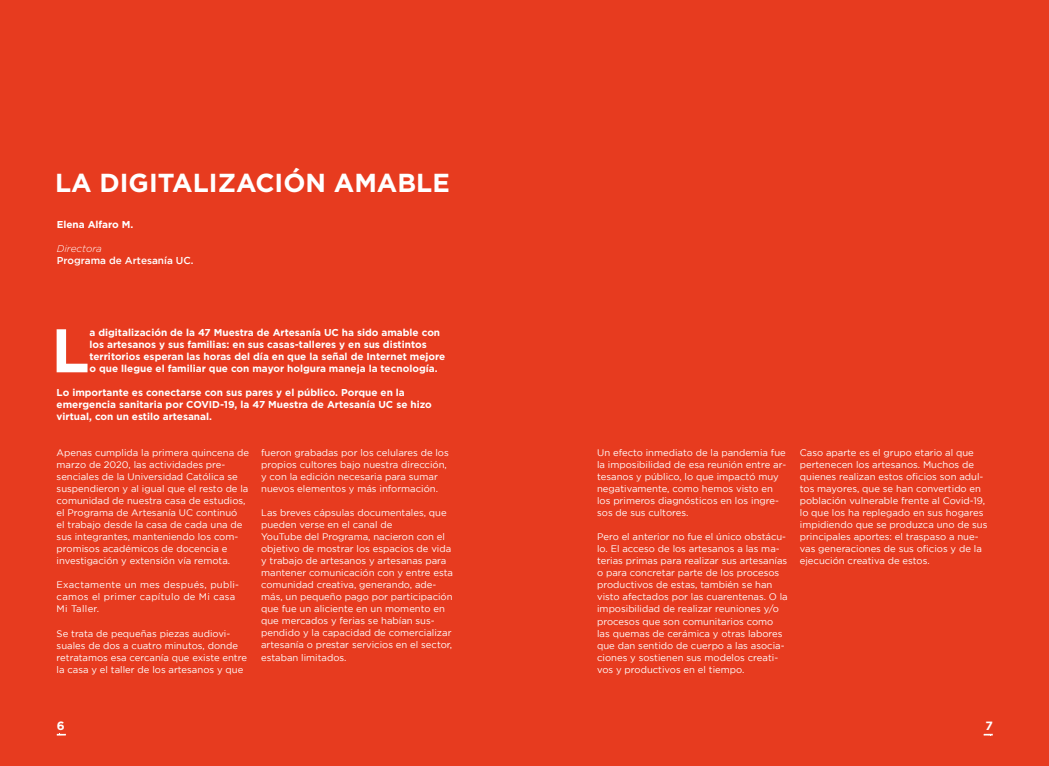
<style>
.page{position:relative;width:1049px;height:766px;background:#fff}
.page>*{position:absolute;margin:0;border:0;box-sizing:border-box;transform-origin:0 0}
.t1{font:700 61.4px "Gotham";color:#fff}
.t2{font:700 26px "Gotham";color:#fff}
.t3{font:700 12px "Gotham";color:#fff}
.t4{font:700 10px/12px "Gotham";color:#fff}
.t5{font:500 10px "Gotham";color:#fff}
.t6{font:italic 300 10px "Gotham";color:#fff}
.t7{font:9.5px/12px "Gotham";color:#fff}
.t8{font:9.5px/12px "Gotham";letter-spacing:.03em;color:#fff}
</style>
<div class="page">
<div style="left:0;top:0;width:1049px;height:765px;background:#e73b1f"></div>
<svg style="left:57px;top:733px;width:9px;height:3px"></svg>
<svg style="left:983px;top:733px;width:10px;height:3px"></svg>
<h2 class="t2" style="left:55px;top:168px;width:396px">LA DIGITALIZACIÓN AMABLE</h2>
<p class="t4" style="left:57px;top:218px;width:78px">Elena Alfaro M.</p>
<p class="t6" style="left:57px;top:243px;width:47px">Directora</p>
<p class="t5" style="left:57px;top:257px;width:138px">Programa de Artesanía UC.</p>
<h1 class="t1" style="left:51px;top:315px;width:40px">L</h1>
<p class="t4" style="left:89px;top:326px;width:357px">a digitalización de la 47 Muestra de Artesanía UC ha sido amable con los artesanos y sus familias: en sus casas-talleres y en sus distintos territorios esperan las horas del día en que la señal de Internet mejore o que llegue el familiar que con mayor holgura maneja la tecnología.</p>
<p class="t4" style="left:57px;top:386px;width:377px">Lo importante es conectarse con sus pares y el público. Porque en la emergencia sanitaria por COVID-19, la 47 Muestra de Artesanía UC se hizo virtual, con un estilo artesanal.</p>
<p class="t7" style="left:57px;top:447px;width:194px">Apenas cumplida la primera quincena de marzo de 2020, las actividades pre&shy;senciales de la Universidad Católica se suspendieron y al igual que el resto de la comunidad de nuestra casa de estudios, el Programa de Artesanía UC continuó<br>el trabajo desde la casa de cada una de sus integrantes, manteniendo los com&shy;promisos académicos de docencia e investigación y extensión vía remota.</p>
<p class="t8" style="left:57px;top:578px;width:184px">Exactamente un mes después, publi&shy;camos el primer capítulo de Mi casa<br>Mi Taller.</p>
<p class="t7" style="left:57px;top:627px;width:192px">Se trata de pequeñas piezas audiovi&shy;suales de dos a cuatro minutos, donde retratamos esa cercanía que existe entre la casa y el taller de los artesanos y que</p>
<p class="t7" style="left:261px;top:447px;width:189px">fueron grabadas por los celulares de los propios cultores bajo nuestra dirección, y con la edición necesaria para sumar nuevos elementos y más información.</p>
<p class="t7" style="left:261px;top:507px;width:193px">Las breves cápsulas documentales, que pueden verse en el canal de<br>YouTube del Programa, nacieron con el objetivo de mostrar los espacios de vida y trabajo de artesanos y artesanas para mantener comunicación con y entre esta comunidad creativa, generando, ade&shy;más, un pequeño pago por participación que fue un aliciente en un momento en que mercados y ferias se habían sus&shy;pendido y la capacidad de comercializar artesanía o prestar servicios en el sector, estaban limitados.</p>
<p class="t3" style="left:57px;top:718px;width:9px">6</p>
<p class="t7" style="left:597px;top:447px;width:191px">Un efecto inmediato de la pandemia fue la imposibilidad de esa reunión entre ar&shy;tesanos y público, lo que impactó muy negativamente, como hemos visto en los primeros diagnósticos en los ingre&shy;sos de sus cultores.</p>
<p class="t7" style="left:597px;top:531px;width:192px">Pero el anterior no fue el único obstácu&shy;lo. El acceso de los artesanos a las ma&shy;terias primas para realizar sus artesanías o para concretar parte de los procesos productivos de estas, también se han visto afectados por las cuarentenas. O la imposibilidad de realizar reuniones y/o procesos que son comunitarios como las quemas de cerámica y otras labores que dan sentido de cuerpo a las asocia&shy;ciones y sostienen sus modelos creati&shy;vos y productivos en el tiempo.</p>
<p class="t7" style="left:800px;top:447px;width:189px">Caso aparte es el grupo etario al que pertenecen los artesanos. Muchos de quienes realizan estos oficios son adul&shy;tos mayores, que se han convertido en población vulnerable frente al Covid-19, lo que los ha replegado en sus hogares impidiendo que se produzca uno de sus principales aportes: el traspaso a nue&shy;vas generaciones de sus oficios y de la ejecución creativa de estos.</p>
<p class="t3" style="left:985px;top:718px;width:9px">7</p>
</div>
